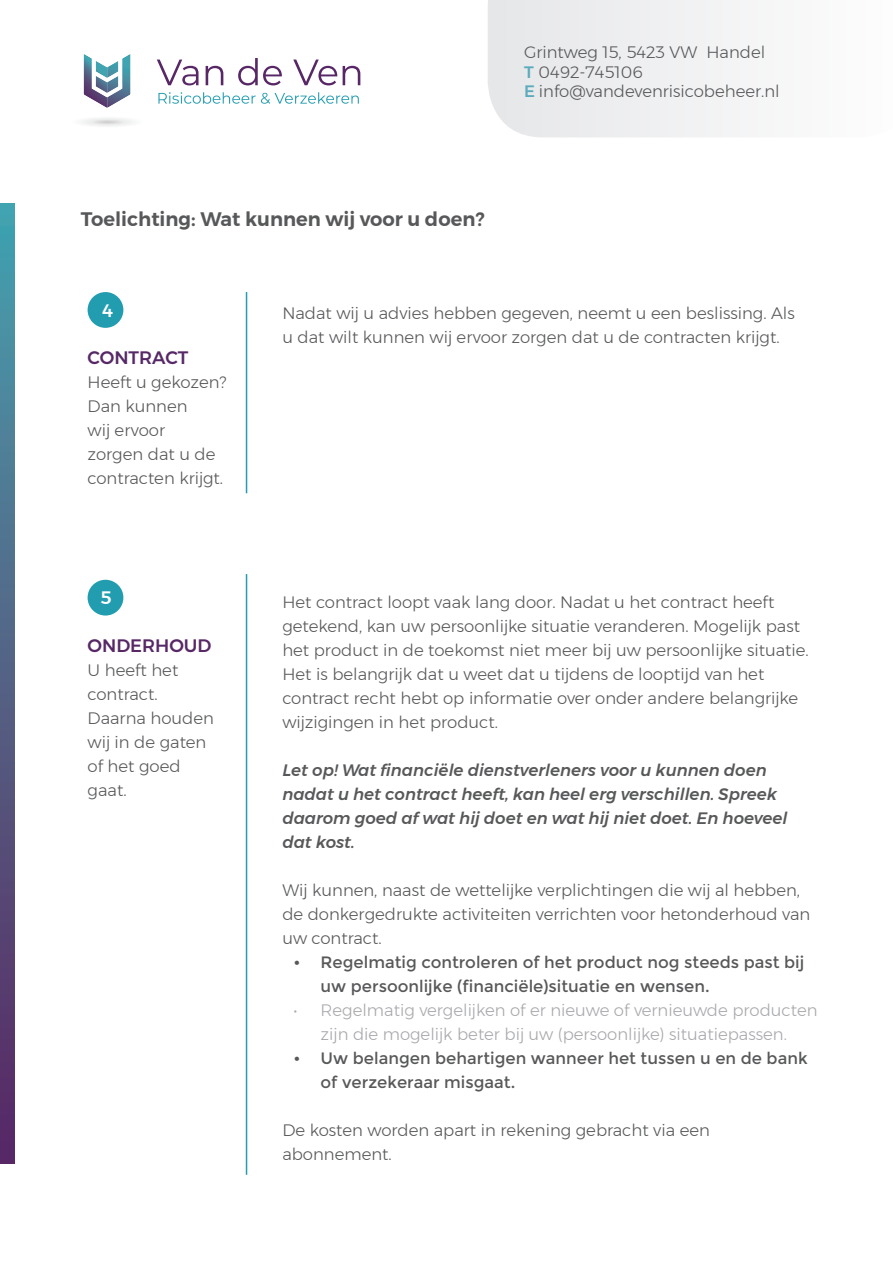
<style>
.page{position:relative;width:893px;height:1263px;background:#fff}
.page>*{position:absolute;margin:0;border:0;box-sizing:border-box;transform-origin:0 0}
.t1{font:600 19.5px "Montserrat";color:#57585a}
.t2{font:500 18px "Montserrat";color:#572866}
.t3{font:500 18px "Montserrat";color:#fff}
.t4{font:300 16.5px/24px "Montserrat";color:#57585a}
.t5{font:16.5px/24px "Montserrat";color:#57585a}
.t6{font:italic 500 16.5px/24px "Montserrat";color:#57585a}
.t7{font:300 16.5px/24px "Montserrat";color:#a8a9ad;text-align:center}
.s1{font-weight:500;color:#5babbc}
</style>
<div class="page">
<div style="left:488px;top:0;width:259px;height:137px;background:#edeeef"></div>
<svg style="left:0;top:203px;width:14px;height:960px;background:#516286"></svg>
<svg style="left:84px;top:54px;width:47px;height:54px"></svg>
<svg style="left:157px;top:60px;width:42px;height:25px"></svg>
<svg style="left:206px;top:66px;width:17px;height:19px"></svg>
<svg style="left:238px;top:58px;width:44px;height:27px"></svg>
<svg style="left:293px;top:60px;width:44px;height:25px"></svg>
<svg style="left:343px;top:66px;width:17px;height:19px"></svg>
<svg style="left:158px;top:92px;width:201px;height:12px"></svg>
<svg style="left:82px;top:118px;width:51px;height:8px"></svg>
<div style="left:88px;top:292px;width:35px;height:36px;background:#229db0;border-radius:50%"></div>
<div style="left:88px;top:580px;width:35px;height:35px;background:#229db0;border-radius:50%"></div>
<hr style="left:246px;top:292px;width:1px;height:201px;background:#229db0">
<hr style="left:246px;top:574px;width:1px;height:601px;background:#229db0">
<p class="t4" style="left:524px;top:43px;width:257px;line-height:19.8px">Grintweg 15, 5423 VW Handel<br><span class="s1">T</span> 0492-745106<br><span class="s1">E</span> info@vandevenrisicobeheer.nl</p>
<p class="t1" style="left:81px;top:211px;width:405px">Toelichting: Wat kunnen wij voor u doen?</p>
<p class="t3" style="left:102px;top:300px;width:12px">4</p>
<p class="t2" style="left:88px;top:347px;width:102px">CONTRACT</p>
<p class="t4" style="left:88px;top:371px;width:140px">Heeft u gekozen?<br>Dan kunnen<br>wij ervoor<br>zorgen dat u de contracten krijgt.</p>
<p class="t3" style="left:100px;top:588px;width:13px">5</p>
<p class="t2" style="left:88px;top:635px;width:125px">ONDERHOUD</p>
<p class="t4" style="left:88px;top:659px;width:128px">U heeft het contract.<br>Daarna houden wij in de gaten of het goed gaat.</p>
<p class="t4" style="left:282px;top:302px;width:514px">Nadat wij u advies hebben gegeven, neemt u een beslissing. Als u dat wilt kunnen wij ervoor zorgen dat u de contracten krijgt.</p>
<p class="t4" style="left:282px;top:591px;width:528px">Het contract loopt vaak lang door. Nadat u het contract heeft getekend, kan uw persoonlijke situatie veranderen. Mogelijk past het product in de toekomst niet meer bij uw persoonlijke situatie.<br>Het is belangrijk dat u weet dat u tijdens de looptijd van het contract recht hebt op informatie over onder andere belangrijke wijzigingen in het product.</p>
<p class="t6" style="left:282px;top:758px;width:507px">Let op! Wat financiële dienstverleners voor u kunnen doen nadat u het contract heeft, kan heel erg verschillen. Spreek daarom goed af wat hij doet en wat hij niet doet. En hoeveel dat kost.</p>
<p class="t4" style="left:282px;top:879px;width:529px">Wij kunnen, naast de wettelijke verplichtingen die wij al hebben, de donkergedrukte activiteiten verrichten voor hetonderhoud van uw contract.</p>
<p class="t5" style="left:321px;top:951px;width:485px;text-indent:-27px">• Regelmatig controleren of het product nog steeds past bij uw persoonlijke (financiële)situatie en wensen.</p>
<p class="t7" style="left:294px;top:999px;width:525px">• Regelmatig vergelijken of er nieuwe of vernieuwde producten zijn die mogelijk beter bij uw (persoonlijke) situatiepassen.</p>
<p class="t5" style="left:321px;top:1047px;width:488px;text-indent:-27px">• Uw belangen behartigen wanneer het tussen u en de bank of verzekeraar misgaat.</p>
<p class="t4" style="left:282px;top:1119px;width:429px">De kosten worden apart in rekening gebracht via een abonnement.</p>
</div>
